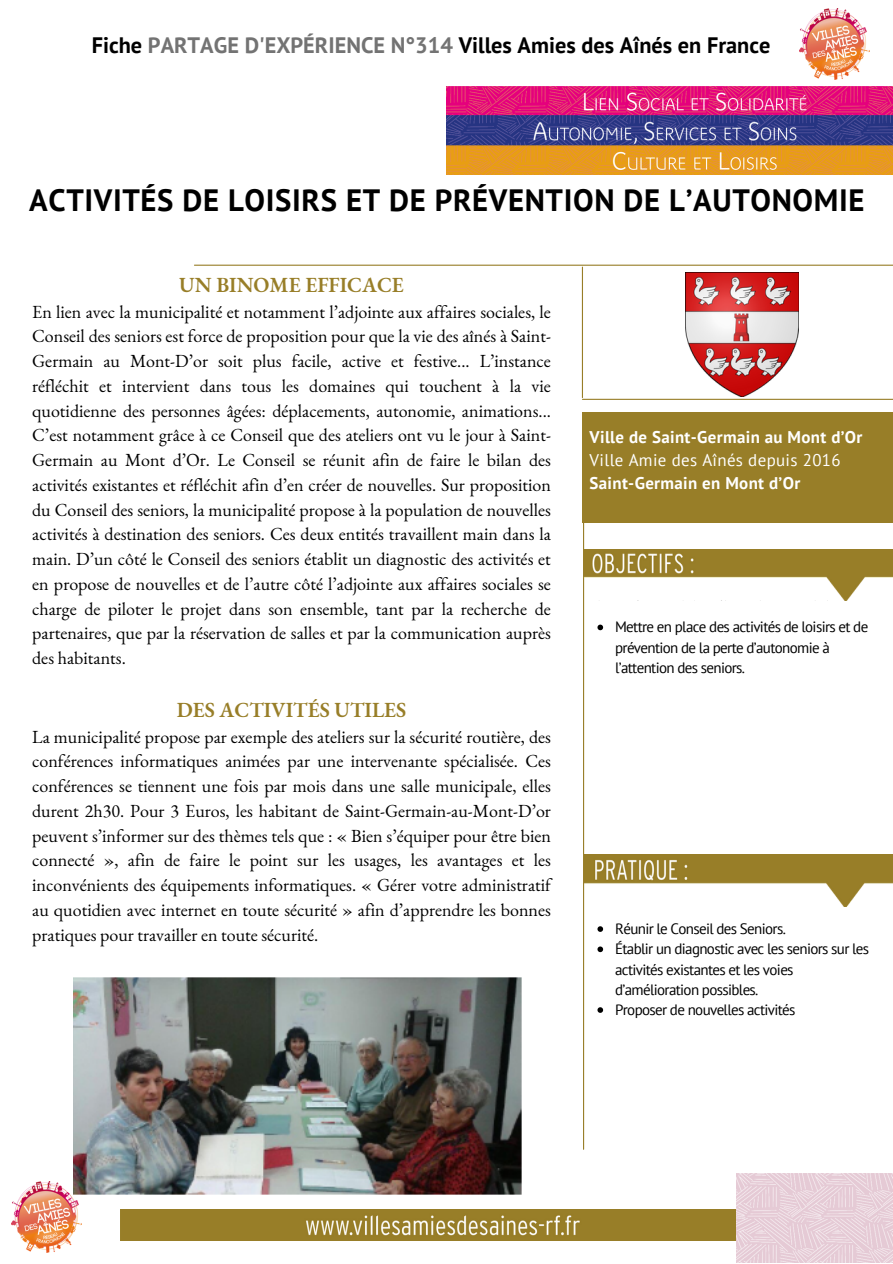
<style>
.page{position:relative;width:893px;height:1264px;background:#fff}
.page>*{position:absolute;margin:0;border:0;box-sizing:border-box;transform-origin:0 0}
.t1{font:700 30.75px "PT Sans";letter-spacing:.02em;color:#000}
.t2{font:700 22.35px "PT Sans";color:#000}
.t3{font:600 21px "EB Garamond";color:#987e28}
.t4{font:18px/24.8px "EB Garamond";color:#000;text-align:justify}
.t5{font:700 16.95px "PT Sans";letter-spacing:.02em;color:#fff}
.t6{font:16.95px "PT Sans";letter-spacing:.02em;color:#fff}
.t7{font:15px/20.2px "PT Sans";letter-spacing:-.045em;color:#000}
.s1{color:#737373}
</style>
<div class="page">
<hr style="left:583px;top:484px;width:1px;height:665px;background:#987e28">
<img style="left:120px;top:1209px;width:616px;height:31px">
<img style="left:736px;top:1173px;width:156px;height:89px">
<img style="left:584px;top:854px;width:308px;height:52px">
<img style="left:583px;top:549px;width:309px;height:52px">
<div style="left:582px;top:412px;width:310px;height:110px;background:#987e28"></div>
<hr style="left:194px;top:265px;width:698px;height:1px;background:#987e28">
<hr style="left:582px;top:267px;width:1px;height:130px;background:#987e28">
<hr style="left:582px;top:399px;width:310px;height:1px;background:#987e28">
<img style="left:12px;top:1181px;width:69px;height:71px">
<img style="left:446px;top:86px;width:446px;height:89px">
<img style="left:799px;top:9px;width:70px;height:70px">
<img style="left:685px;top:272px;width:113px;height:124px">
<img style="left:73px;top:977px;width:449px;height:218px">
<svg style="left:597px;top:624px;width:6px;height:6px"></svg>
<svg style="left:597px;top:926px;width:6px;height:5px"></svg>
<svg style="left:597px;top:946px;width:6px;height:6px"></svg>
<svg style="left:597px;top:1007px;width:6px;height:5px"></svg>
<p class="t2" style="left:92px;top:31px;width:680px">Fiche <span class="s1">PARTAGE D'EXPÉRIENCE N°314</span> Villes Amies des Aînés en France</p>
<p class="t1" style="left:29px;top:179px;width:836px">ACTIVITÉS DE LOISIRS ET DE PRÉVENTION DE L’AUTONOMIE</p>
<p class="t3" style="left:179px;top:270px;width:226px">UN BINOME EFFICACE</p>
<p class="t4" style="left:32px;top:299px;width:520px">En lien avec la municipalité et notamment l’adjointe aux affaires sociales, le Conseil des seniors est force de proposition pour que la vie des aînés à Saint-Germain au Mont-D’or soit plus facile, active et festive... L’instance réfléchit et intervient dans tous les domaines qui touchent à la vie quotidienne des personnes âgées: déplacements, autonomie, animations...<br>C’est notamment grâce à ce Conseil que des ateliers ont vu le jour à Saint-Germain au Mont d’Or. Le Conseil se réunit afin de faire le bilan des activités existantes et réfléchit afin d’en créer de nouvelles. Sur proposition du Conseil des seniors, la municipalité propose à la population de nouvelles activités à destination des seniors. Ces deux entités travaillent main dans la main. D’un côté le Conseil des seniors établit un diagnostic des activités et en propose de nouvelles et de l’autre côté l’adjointe aux affaires sociales se charge de piloter le projet dans son ensemble, tant par la recherche de partenaires, que par la réservation de salles et par la communication auprès des habitants.</p>
<p class="t3" style="left:177px;top:695px;width:231px">DES ACTIVITÉS UTILES</p>
<p class="t4" style="left:32px;top:724px;width:520px">La municipalité propose par exemple des ateliers sur la sécurité routière, des conférences informatiques animées par une intervenante spécialisée. Ces conférences se tiennent une fois par mois dans une salle municipale, elles durent 2h30. Pour 3 Euros, les habitant de Saint-Germain-au-Mont-D’or peuvent s’informer sur des thèmes tels que : « Bien s’équiper pour être bien connecté », afin de faire le point sur les usages, les avantages et les inconvénients des équipements informatiques. « Gérer votre administratif au quotidien avec internet en toute sécurité » afin d’apprendre les bonnes pratiques pour travailler en toute sécurité.</p>
<p class="t5" style="left:589px;top:425px;width:274px">Ville de Saint-Germain au Mont d’Or</p>
<p class="t6" style="left:589px;top:449px;width:252px">Ville Amie des Aînés depuis 2016</p>
<p class="t5" style="left:589px;top:472px;width:212px">Saint-Germain en Mont d’Or</p>
<p class="t7" style="left:615px;top:616px;width:255px">Mettre en place des activités de loisirs et de prévention de la perte d’autonomie à l’attention des seniors.</p>
<p class="t7" style="left:615px;top:918px;width:172px">Réunir le Conseil des Seniors.</p>
<p class="t7" style="left:615px;top:938px;width:255px">Établir un diagnostic avec les seniors sur les activités existantes et les voies d’amélioration possibles.</p>
<p class="t7" style="left:615px;top:999px;width:182px">Proposer de nouvelles activités</p>
</div>
